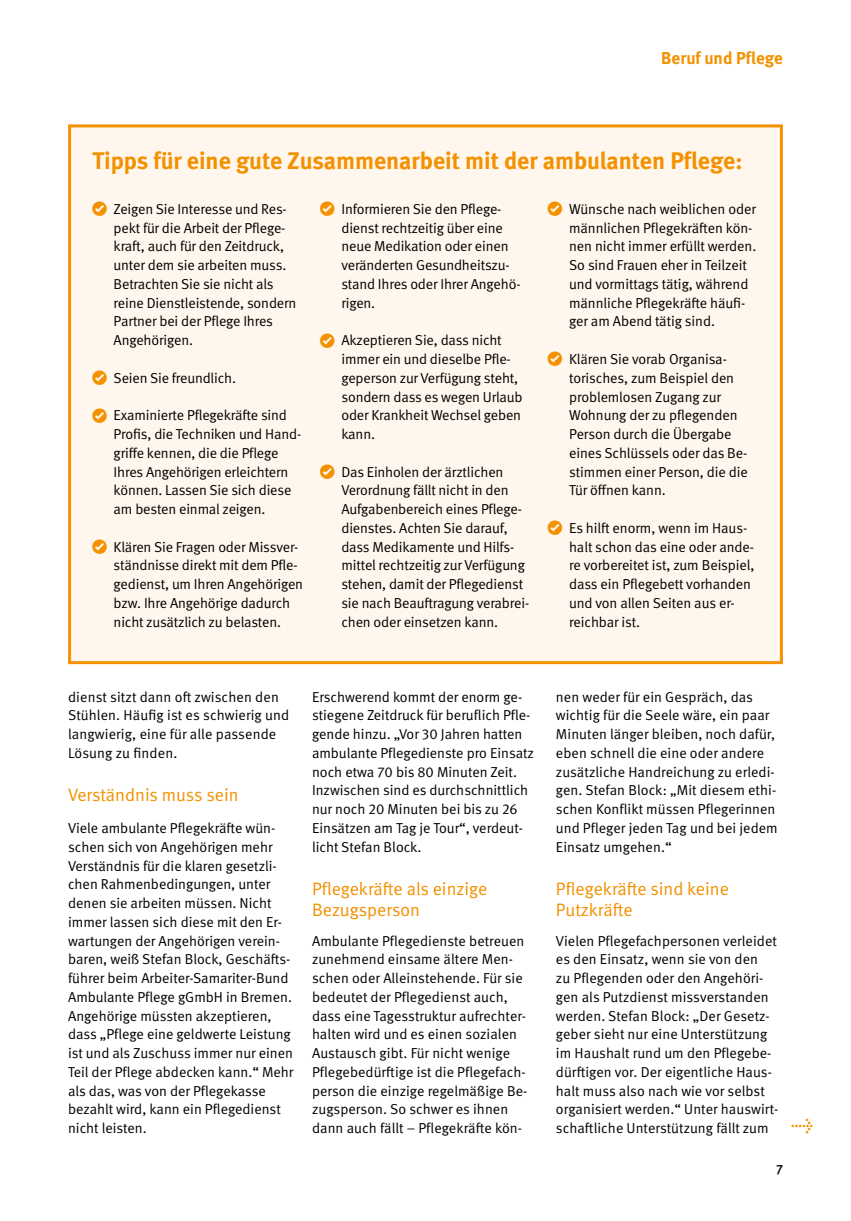
<style>
.page{position:relative;width:851px;height:1221px;background:#fff}
.page>*{position:absolute;margin:0;border:0;box-sizing:border-box;transform-origin:0 0}
.t1{font:25.5px "DGUV Meta";color:#f39100}
._01_Überschriften_Head_Kasten{font:700 24px "DGUV Meta";color:#f39100}
._01_Überschriften_Subhead{font:18px/21px "DGUV Meta";color:#f39100}
.t2{font:700 17.25px "DGUV Meta";color:#f39100}
._01_Überschriften_Fließtext{font:14.4px/18.8px "DGUV Meta";letter-spacing:-.005em;color:#000}
.t3{font:500 13.5px "DGUV Meta";color:#000}
</style>
<div class="page">
<div style="left:70px;top:126px;width:711px;height:536px;background:#fff7ed"></div>
<div style="left:68px;top:124px;width:714px;height:540px;border:3px solid #f39100"></div>
<p class="t2" style="left:661px;top:48px;width:123px">Beruf und Pflege</p>
<h3 class="_01_Überschriften_Head_Kasten" style="left:92px;top:146px;width:651px">Tipps für eine gute Zusammenarbeit mit der ambulanten Pflege:</h3>
<p class="_01_Überschriften_Fließtext" style="left:114px;top:200px;width:184px">Zeigen Sie Interesse und Res&shy;pekt für die Arbeit der Pflege&shy;kraft, auch für den Zeitdruck, unter dem sie arbeiten muss.<br>Betrachten Sie sie nicht als reine Dienstleistende, sondern<br>Partner bei der Pflege Ihres<br>Angehörigen.</p>
<p class="_01_Überschriften_Fließtext" style="left:114px;top:369px;width:124px">Seien Sie freundlich.</p>
<p class="_01_Überschriften_Fließtext" style="left:114px;top:406px;width:189px">Examinierte Pflegekräfte sind<br>Profis, die Techniken und Hand&shy;griffe kennen, die die Pflege<br>Ihres Angehörigen erleichtern können. Lassen Sie sich diese am besten einmal zeigen.</p>
<p class="_01_Überschriften_Fließtext" style="left:114px;top:537px;width:191px">Klären Sie Fragen oder Missver&shy;ständnisse direkt mit dem Pfle&shy;gedienst, um Ihren Angehörigen bzw. Ihre Angehörige dadurch nicht zusätzlich zu belasten.</p>
<p class="_01_Überschriften_Fließtext" style="left:569px;top:200px;width:188px">Wünsche nach weiblichen oder männlichen Pflegekräften kön&shy;nen nicht immer erfüllt werden.<br>So sind Frauen eher in Teilzeit und vormittags tätig, während männliche Pflegekräfte häufi&shy;ger am Abend tätig sind.</p>
<p class="_01_Überschriften_Fließtext" style="left:569px;top:350px;width:180px">Klären Sie vorab Organisa&shy;torisches, zum Beispiel den problemlosen Zugang zur<br>Wohnung der zu pflegenden<br>Person durch die Übergabe eines Schlüssels oder das Be&shy;stimmen einer Person, die die<br>Tür öffnen kann.</p>
<p class="_01_Überschriften_Fließtext" style="left:569px;top:519px;width:187px">Es hilft enorm, wenn im Haus&shy;halt schon das eine oder ande&shy;re vorbereitet ist, zum Beispiel, dass ein Pflegebett vorhanden und von allen Seiten aus er&shy;reichbar ist.</p>
<p class="_01_Überschriften_Fließtext" style="left:341px;top:200px;width:181px">Informieren Sie den Pflege&shy;dienst rechtzeitig über eine neue Medikation oder einen veränderten Gesundheitszu&shy;stand Ihres oder Ihrer Angehö&shy;rigen.</p>
<p class="_01_Überschriften_Fließtext" style="left:341px;top:331px;width:183px">Akzeptieren Sie, dass nicht immer ein und dieselbe Pfle&shy;geperson zur Verfügung steht, sondern dass es wegen Urlaub oder Krankheit Wechsel geben kann.</p>
<p class="_01_Überschriften_Fließtext" style="left:341px;top:462px;width:189px">Das Einholen der ärztlichen<br>Verordnung fällt nicht in den<br>Aufgabenbereich eines Pflege&shy;dienstes. Achten Sie darauf, dass Medikamente und Hilfs&shy;mittel rechtzeitig zur Verfügung stehen, damit der Pflegedienst sie nach Beauftragung verabrei&shy;chen oder einsetzen kann.</p>
<p class="_01_Überschriften_Fließtext" style="left:68px;top:687px;width:223px">dienst sitzt dann oft zwischen den<br>Stühlen. Häufig ist es schwierig und langwierig, eine für alle passende<br>Lösung zu finden.</p>
<h3 class="_01_Überschriften_Subhead" style="left:68px;top:784px;width:172px">Verständnis muss sein</h3>
<p class="_01_Überschriften_Fließtext" style="left:68px;top:819px;width:227px">Viele ambulante Pflegekräfte wün&shy;schen sich von Angehörigen mehr Verständnis für die klaren gesetzli&shy;chen Rahmenbedingungen, unter denen sie arbeiten müssen. Nicht immer lassen sich diese mit den Er&shy;wartungen der Angehörigen verein&shy;baren, weiß Stefan Block, Geschäfts&shy;führer beim Arbeiter-Samariter-Bund Ambulante Pflege gGmbH in Bremen.<br>Angehörige müssten akzeptieren, dass „Pflege eine geldwerte Leistung ist und als Zuschuss immer nur einen Teil der Pflege abdecken kann.“ Mehr als das, was von der Pflegekasse bezahlt wird, kann ein Pflegedienst nicht leisten.</p>
<p class="_01_Überschriften_Fließtext" style="left:312px;top:687px;width:223px">Erschwerend kommt der enorm ge&shy;stiegene Zeitdruck für beruflich Pfle&shy;gende hinzu. „Vor 30 Jahren hatten ambulante Pflegedienste pro Einsatz noch etwa 70 bis 80 Minuten Zeit.<br>Inzwischen sind es durchschnittlich nur noch 20 Minuten bei bis zu 26<br>Einsätzen am Tag je Tour“, verdeut&shy;licht Stefan Block.</p>
<h3 class="_01_Überschriften_Subhead" style="left:312px;top:878px;width:177px">Pflegekräfte als einzige<br>Bezugsperson</h3>
<p class="_01_Überschriften_Fließtext" style="left:312px;top:931px;width:217px">Ambulante Pflegedienste betreuen zunehmend einsame ältere Men&shy;schen oder Alleinstehende. Für sie bedeutet der Pflegedienst auch, dass eine Tagesstruktur aufrechter&shy;halten wird und es einen sozialen Austausch gibt. Für nicht wenige Pflegebedürftige ist die Pflegefach&shy;person die einzige regelmäßige Be&shy;zugsperson. So schwer es ihnen dann auch fällt – Pflegekräfte kön-</p>
<p class="_01_Überschriften_Fließtext" style="left:556px;top:687px;width:223px">nen weder für ein Gespräch, das wichtig für die Seele wäre, ein paar Minuten länger bleiben, noch dafür, eben schnell die eine oder andere zusätzliche Handreichung zu erledi&shy;gen. Stefan Block: „Mit diesem ethi&shy;schen Konflikt müssen Pflegerinnen und Pfleger jeden Tag und bei jedem Einsatz umgehen.“</p>
<h3 class="_01_Überschriften_Subhead" style="left:556px;top:878px;width:174px">Pflegekräfte sind keine<br>Putzkräfte</h3>
<p class="_01_Überschriften_Fließtext" style="left:556px;top:931px;width:224px">Vielen Pflegefachpersonen verleidet es den Einsatz, wenn sie von den<br>zu Pflegenden oder den Angehöri&shy;gen als Putzdienst missverstanden werden. Stefan Block: „Der Gesetz&shy;geber sieht nur eine Unterstützung im Haushalt rund um den Pflegebe&shy;dürftigen vor. Der eigentliche Haus&shy;halt muss also nach wie vor selbst organisiert werden.“ Unter hauswirt&shy;schaftliche Unterstützung fällt zum</p>
<h1 class="t1" style="left:791px;top:1109px;width:23px">→</h1>
<p class="t3" style="left:775px;top:1161px;width:8px">7</p>
</div>
